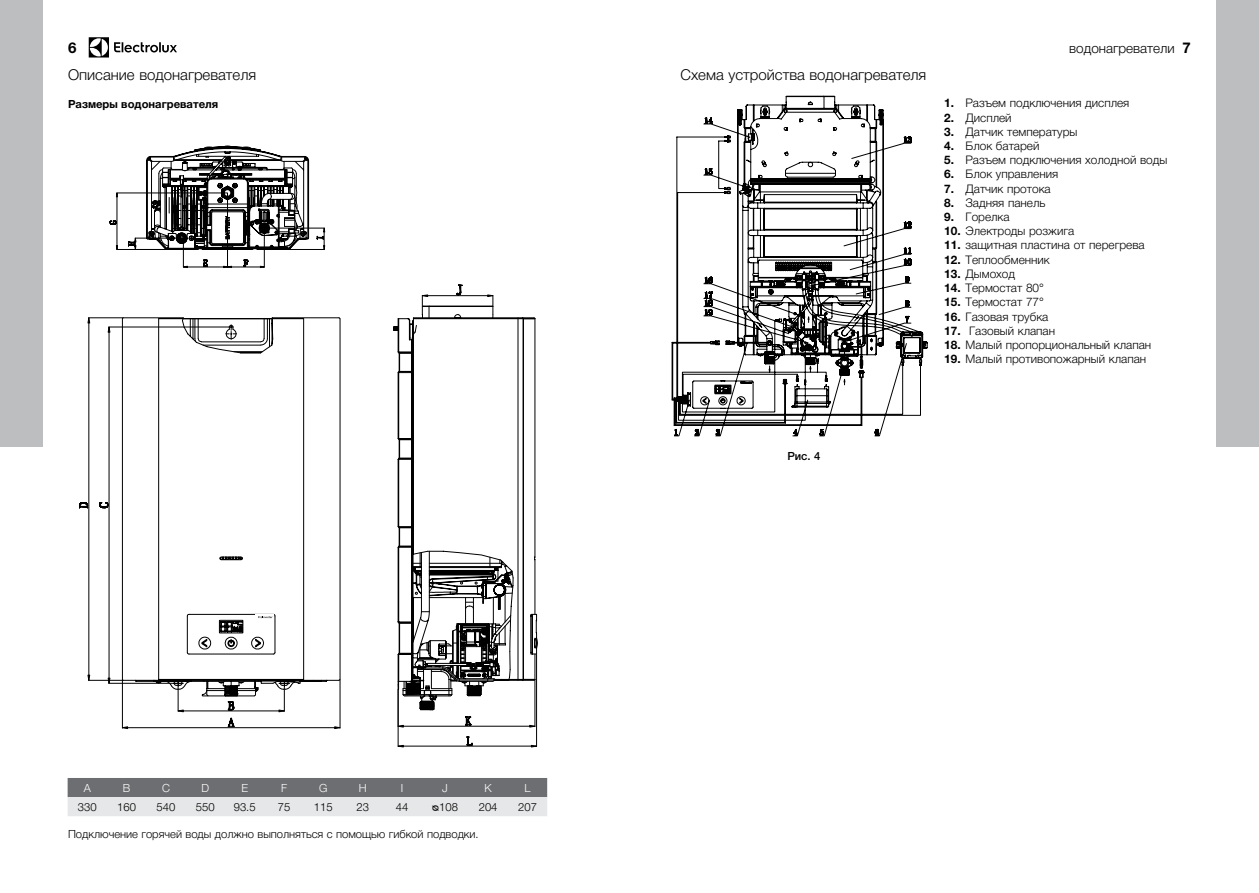
<style>
.page{position:relative;width:1259px;height:893px;background:#fff}
.page>*{position:absolute;margin:0;border:0;box-sizing:border-box;transform-origin:0 0}
.t1{font:300 15px "Helvetica Neue LTCYR";color:#000}
.t2{font:700 15px "Helvetica Neue LTCYR";color:#000}
.t3{font:300 13.5px "Helvetica Neue LTCYR";color:#000}
.t4{font:300 11.85px "Helvetica Neue LTCYR";color:#000}
.t5{font:300 11.25px "Helvetica Neue LTCYR";color:#000}
.t6{font:700 11.25px "Helvetica Neue LTCYR";color:#000}
.t7{font:300 11.25px "Helvetica Neue LTCYR";color:#fff}
.t8{font:500 11.25px "Helvetica Neue LTCYR";color:#000}
.s1{font-weight:700;font-size:15px}
.s2{font-weight:700}
.s3{font-family:"Arial";font-weight:400}
</style>
<div class="page">
<div style="left:0;top:0;width:43px;height:446px;background:#bcbec0"></div>
<div style="left:1216px;top:0;width:43px;height:446px;background:#bcbec0"></div>
<svg style="left:89px;top:37px;width:88px;height:21px"></svg>
<svg style="left:68px;top:778px;width:479px;height:38px;background:#a9aaac"></svg>
<svg style="left:122px;top:339px;width:104px;height:218px"></svg>
<svg style="left:226px;top:317px;width:115px;height:240px"></svg>
<hr style="left:109px;top:683px;width:63px;height:1px;background:#000">
<hr style="left:109px;top:332px;width:1px;height:346px;background:#000">
<hr style="left:88px;top:680px;width:35px;height:1px;background:#000">
<hr style="left:88px;top:318px;width:35px;height:1px;background:#000">
<hr style="left:89px;top:323px;width:1px;height:352px;background:#000">
<svg style="left:88px;top:675px;width:2px;height:6px"></svg>
<svg style="left:79px;top:502px;width:31px;height:7px"></svg>
<hr style="left:535px;top:680px;width:1px;height:47px;background:#000">
<hr style="left:403px;top:726px;width:127px;height:1px;background:#000">
<svg style="left:529px;top:725px;width:7px;height:2px"></svg>
<hr style="left:398px;top:690px;width:1px;height:56px;background:#000">
<hr style="left:536px;top:654px;width:1px;height:92px;background:#000">
<hr style="left:403px;top:746px;width:128px;height:1px;background:#000">
<svg style="left:397px;top:745px;width:7px;height:2px"></svg>
<svg style="left:456px;top:717px;width:20px;height:30px"></svg>
<svg style="left:393px;top:285px;width:144px;height:425px"></svg>
<svg style="left:120px;top:557px;width:221px;height:172px"></svg>
<svg style="left:106px;top:146px;width:224px;height:193px"></svg>
<svg style="left:671px;top:95px;width:257px;height:342px"></svg>
<p class="t2" style="left:68px;top:39px;width:10px">6</p>
<p class="t3" style="left:1069px;top:40px;width:123px">водонагреватели <span class="s1">7</span></p>
<p class="t1" style="left:68px;top:67px;width:190px">Описание водонагревателя</p>
<p class="t6" style="left:68px;top:98px;width:152px">Размеры водонагревателя</p>
<p class="t1" style="left:680px;top:67px;width:247px">Схема устройства водонагревателя</p>
<p class="t4" style="left:944px;top:97px;width:187px"><span class="s2">1.</span> Разъем подключения дисплея</p>
<p class="t4" style="left:944px;top:111px;width:69px"><span class="s2">2.</span> Дисплей</p>
<p class="t4" style="left:944px;top:125px;width:135px"><span class="s2">3.</span> Датчик температуры</p>
<p class="t4" style="left:944px;top:139px;width:97px"><span class="s2">4.</span> Блок батарей</p>
<p class="t4" style="left:944px;top:153px;width:224px"><span class="s2">5.</span> Разъем подключения холодной воды</p>
<p class="t4" style="left:944px;top:168px;width:116px"><span class="s2">6.</span> Блок управления</p>
<p class="t4" style="left:944px;top:182px;width:108px"><span class="s2">7.</span> Датчик протока</p>
<p class="t4" style="left:944px;top:196px;width:103px"><span class="s2">8.</span> Задняя панель</p>
<p class="t4" style="left:944px;top:210px;width:67px"><span class="s2">9.</span> Горелка</p>
<p class="t4" style="left:944px;top:225px;width:131px"><span class="s2">10.</span> Электроды розжига</p>
<p class="t4" style="left:944px;top:239px;width:202px"><span class="s2">11.</span> защитная пластина от перегрева</p>
<p class="t4" style="left:944px;top:253px;width:107px"><span class="s2">12.</span> Теплообменник</p>
<p class="t4" style="left:944px;top:267px;width:72px"><span class="s2">13.</span> Дымоход</p>
<p class="t4" style="left:944px;top:281px;width:101px"><span class="s2">14.</span> Термостат 80°</p>
<p class="t4" style="left:944px;top:296px;width:101px"><span class="s2">15.</span> Термостат 77°</p>
<p class="t4" style="left:944px;top:310px;width:106px"><span class="s2">16.</span> Газовая трубка</p>
<p class="t4" style="left:944px;top:324px;width:112px"><span class="s2">17.</span> Газовый клапан</p>
<p class="t4" style="left:944px;top:338px;width:208px"><span class="s2">18.</span> Малый пропорциональный клапан</p>
<p class="t4" style="left:944px;top:353px;width:203px"><span class="s2">19.</span> Малый противопожарный клапан</p>
<p class="t7" style="left:84px;top:782px;width:9px">A</p>
<p class="t7" style="left:123px;top:782px;width:9px">B</p>
<p class="t7" style="left:162px;top:782px;width:9px">C</p>
<p class="t7" style="left:201px;top:782px;width:9px">D</p>
<p class="t7" style="left:241px;top:782px;width:8px">E</p>
<p class="t7" style="left:281px;top:782px;width:8px">F</p>
<p class="t7" style="left:319px;top:782px;width:10px">G</p>
<p class="t7" style="left:359px;top:782px;width:9px">H</p>
<p class="t7" style="left:401px;top:782px;width:4px">I</p>
<p class="t7" style="left:442px;top:782px;width:7px">J</p>
<p class="t7" style="left:484px;top:782px;width:9px">К</p>
<p class="t7" style="left:524px;top:782px;width:8px">L</p>
<p class="t5" style="left:78px;top:801px;width:20px">330</p>
<p class="t5" style="left:117px;top:801px;width:20px">160</p>
<p class="t5" style="left:157px;top:801px;width:20px">540</p>
<p class="t5" style="left:196px;top:801px;width:20px">550</p>
<p class="t5" style="left:234px;top:801px;width:23px">93.5</p>
<p class="t5" style="left:278px;top:801px;width:14px">75</p>
<p class="t5" style="left:314px;top:801px;width:20px">115</p>
<p class="t5" style="left:356px;top:801px;width:14px">23</p>
<p class="t5" style="left:396px;top:801px;width:14px">44</p>
<p class="t5" style="left:432px;top:801px;width:27px"><span class="s3">ᴓ</span>108</p>
<p class="t5" style="left:479px;top:801px;width:20px">204</p>
<p class="t5" style="left:518px;top:801px;width:20px">207</p>
<p class="t5" style="left:68px;top:828px;width:412px">Подключение горячей воды должно выполняться с помощью гибкой подводки.</p>
<p class="t8" style="left:787px;top:450px;width:35px">Рис. 4</p>
</div>
